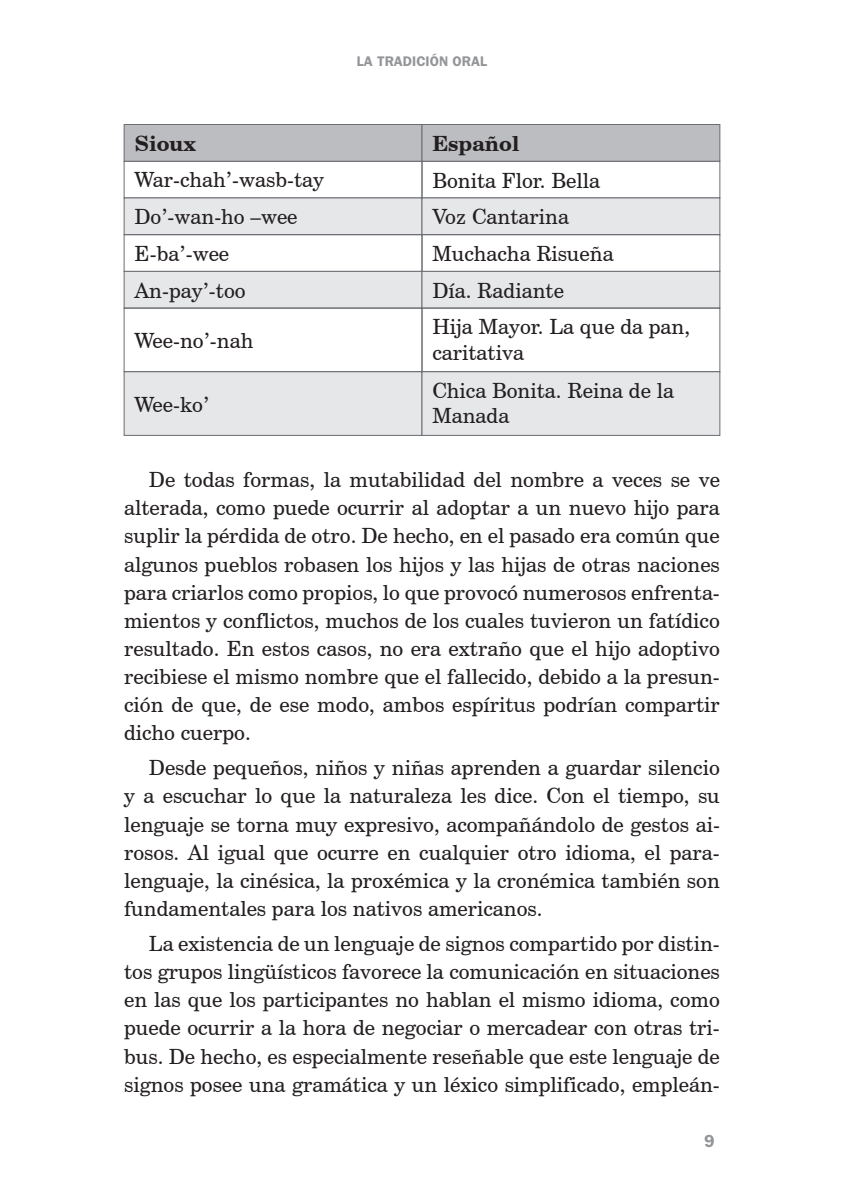
<style>
.page{position:relative;width:844px;height:1191px;background:#fff}
.page>*{position:absolute;margin:0;border:0;box-sizing:border-box;transform-origin:0 0}
.t1{font:21px/28px "Century Schoolbook BT";color:#231f20;text-align:justify}
.t2{font:700 21px "Century Schoolbook BT";color:#231f20}
.t3{font:600 17.5px "ITC Franklin Gothic Std";color:#939598}
.t4{font:600 14px "ITC Franklin Gothic Std";color:#939598}
</style>
<div class="page">
<div style="left:124px;top:198px;width:298px;height:37px;background:#e6e7e9"></div>
<div style="left:124px;top:197px;width:298px;height:38px;border:1px solid #6c6d70"></div>
<div style="left:124px;top:234px;width:298px;height:38px;border:1px solid #6c6d70"></div>
<div style="left:124px;top:271px;width:298px;height:37px;background:#e6e7e9"></div>
<div style="left:124px;top:271px;width:298px;height:37px;border:1px solid #6c6d70"></div>
<div style="left:124px;top:308px;width:298px;height:64px;border:1px solid #6c6d70"></div>
<div style="left:124px;top:372px;width:298px;height:63px;background:#e6e7e9"></div>
<div style="left:124px;top:371px;width:298px;height:65px;border:1px solid #6c6d70"></div>
<div style="left:422px;top:198px;width:297px;height:37px;background:#e6e7e9"></div>
<div style="left:421px;top:197px;width:299px;height:38px;border:1px solid #6c6d70"></div>
<div style="left:421px;top:234px;width:299px;height:38px;border:1px solid #6c6d70"></div>
<div style="left:422px;top:271px;width:297px;height:37px;background:#e6e7e9"></div>
<div style="left:421px;top:271px;width:299px;height:37px;border:1px solid #6c6d70"></div>
<div style="left:421px;top:308px;width:299px;height:64px;border:1px solid #6c6d70"></div>
<div style="left:422px;top:372px;width:297px;height:63px;background:#e6e7e9"></div>
<div style="left:421px;top:371px;width:299px;height:65px;border:1px solid #6c6d70"></div>
<div style="left:124px;top:124px;width:298px;height:37px;background:#bcbdc0"></div>
<div style="left:124px;top:124px;width:298px;height:38px;border:1px solid #6c6d70"></div>
<div style="left:422px;top:124px;width:297px;height:37px;background:#bcbdc0"></div>
<div style="left:421px;top:124px;width:299px;height:38px;border:1px solid #6c6d70"></div>
<p class="t4" style="left:357px;top:53px;width:131px">LA TRADICIÓN ORAL</p>
<p class="t2" style="left:134px;top:130px;width:63px">Sioux</p>
<p class="t2" style="left:432px;top:130px;width:89px">Español</p>
<p class="t1" style="left:134px;top:161px;width:191px;line-height:36.8px;text-align:left">War-chah’-wasb-tay<br>Do’-wan-ho –wee<br>E-ba’-wee<br>An-pay’-too</p>
<p class="t1" style="left:134px;top:326px;width:120px">Wee-no’-nah</p>
<p class="t1" style="left:134px;top:390px;width:76px">Wee-ko’</p>
<p class="t1" style="left:432px;top:161px;width:259px;line-height:36.8px;text-align:left">Bonita Flor. Bella<br>Voz Cantarina<br>Muchacha Risueña<br>Día. Radiante<br>Hija Mayor. La que da pan,</p>
<p class="t1" style="left:432px;top:333px;width:243px;line-height:38.5px">caritativa<br>Chica Bonita. Reina de la</p>
<p class="t1" style="left:432px;top:401px;width:78px">Manada</p>
<p class="t1" style="left:124px;top:465px;width:597px;text-indent:25px">De todas formas, la mutabilidad del nombre a veces se ve alterada, como puede ocurrir al adoptar a un nuevo hijo para suplir la pérdida de otro. De hecho, en el pasado era común que algunos pueblos robasen los hijos y las hijas de otras naciones para criarlos como propios, lo que provocó numerosos enfrenta&shy;mientos y conflictos, muchos de los cuales tuvieron un fatídico resultado. En estos casos, no era extraño que el hijo adoptivo recibiese el mismo nombre que el fallecido, debido a la presun&shy;ción de que, de ese modo, ambos espíritus podrían compartir dicho cuerpo.</p>
<p class="t1" style="left:124px;top:753px;width:597px;text-indent:25px">Desde pequeños, niños y niñas aprenden a guardar silencio y a escuchar lo que la naturaleza les dice. Con el tiempo, su lenguaje se torna muy expresivo, acompañándolo de gestos ai&shy;rosos. Al igual que ocurre en cualquier otro idioma, el para&shy;lenguaje, la cinésica, la proxémica y la cronémica también son fundamentales para los nativos americanos.</p>
<p class="t1" style="left:124px;top:929px;width:597px;text-indent:25px">La existencia de un lenguaje de signos compartido por distin&shy;tos grupos lingüísticos favorece la comunicación en situaciones en las que los participantes no hablan el mismo idioma, como puede ocurrir a la hora de negociar o mercadear con otras tri&shy;bus. De hecho, es especialmente reseñable que este lenguaje de signos posee una gramática y un léxico simplificado, empleán-</p>
<p class="t3" style="left:704px;top:1131px;width:12px">9</p>
</div>
